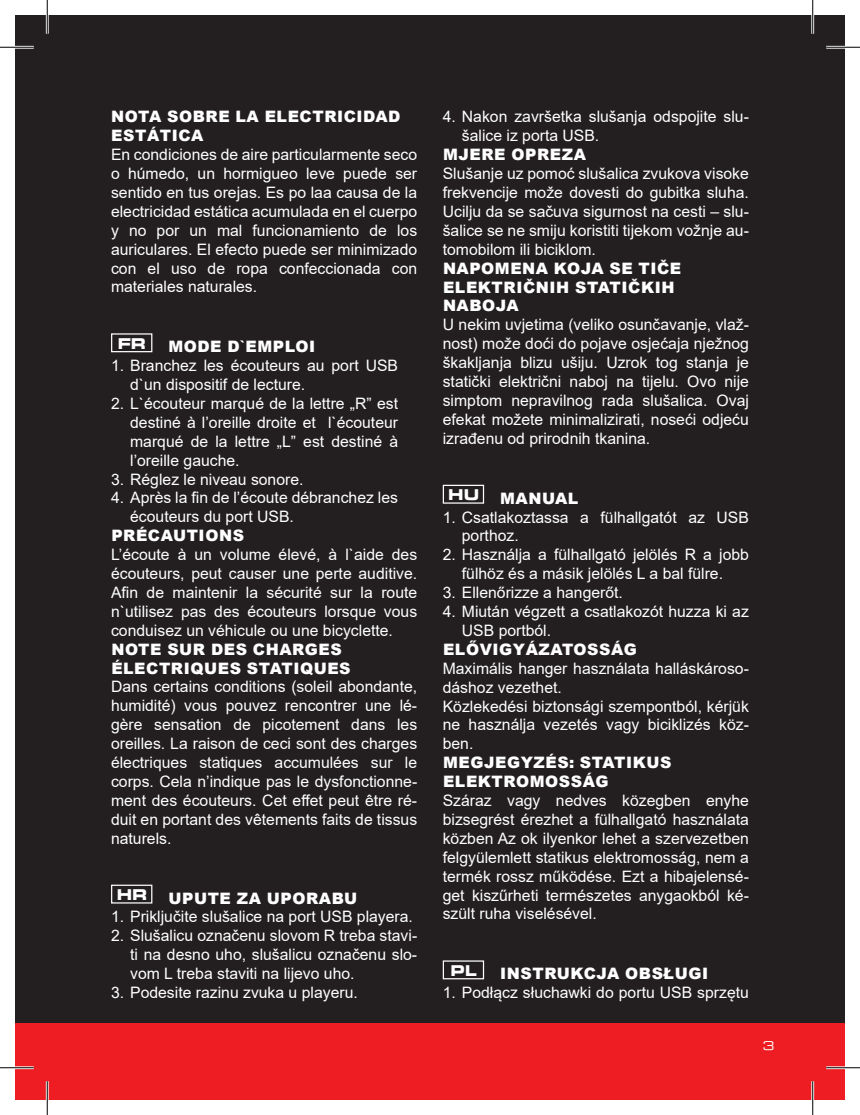
<style>
.page{position:relative;width:860px;height:1115px;background:#fff}
.page>*{position:absolute;margin:0;border:0;box-sizing:border-box;transform-origin:0 0}
.t1{font:15.75px/18.9px "Arial";color:#fff;text-align:justify}
.t2{font:900 15.75px/18.9px "Arial";letter-spacing:.035em;color:#fff}
.t3{font:700 14.62px "Square 721 Ex EU";color:#fff}
.t4{font:12.15px "Square 721 Ex EU";color:#fff}
</style>
<div class="page">
<div style="left:15px;top:15px;width:829px;height:1085px;background:#231f20"></div>
<div style="left:15px;top:1023px;width:829px;height:77px;background:#ee1d23"></div>
<div style="left:111px;top:333px;width:41px;height:19px;border:1px solid #fff"></div>
<div style="left:111px;top:885px;width:41px;height:19px;border:1px solid #fff"></div>
<div style="left:443px;top:485px;width:41px;height:19px;border:1px solid #fff"></div>
<div style="left:443px;top:960px;width:41px;height:19px;border:1px solid #fff"></div>
<hr style="left:0;top:46px;width:34px;height:3px;background:#fff">
<hr style="left:826px;top:46px;width:34px;height:3px;background:#fff">
<hr style="left:0;top:1066px;width:34px;height:3px;background:#fff">
<hr style="left:826px;top:1066px;width:34px;height:3px;background:#fff">
<hr style="left:46px;top:0;width:3px;height:34px;background:#fff">
<hr style="left:46px;top:1081px;width:3px;height:34px;background:#fff">
<hr style="left:811px;top:0;width:3px;height:34px;background:#fff">
<hr style="left:811px;top:1081px;width:3px;height:34px;background:#fff">
<hr style="left:0;top:47px;width:34px;height:1px;background:#000">
<hr style="left:826px;top:47px;width:34px;height:1px;background:#000">
<hr style="left:0;top:1067px;width:34px;height:1px;background:#000">
<hr style="left:826px;top:1067px;width:34px;height:1px;background:#000">
<hr style="left:47px;top:0;width:1px;height:34px;background:#000">
<hr style="left:47px;top:1081px;width:1px;height:34px;background:#000">
<hr style="left:812px;top:0;width:1px;height:34px;background:#000">
<hr style="left:812px;top:1081px;width:1px;height:34px;background:#000">
<p class="t2" style="left:111px;top:107px;width:291px">NOTA SOBRE LA ELECTRICIDAD<br>ESTÁTICA</p>
<p class="t1" style="left:111px;top:145px;width:308px">En condiciones de aire particularmente seco o húmedo, un hormigueo leve puede ser sentido en tus orejas. Es po laa causa de la electricidad estática acumulada en el cuerpo y no por un mal funcionamiento de los auriculares. El efecto puede ser minimizado con el uso de ropa confeccionada con materiales naturales.</p>
<p class="t3" style="left:118px;top:334px;width:30px">FR</p>
<p class="t2" style="left:168px;top:337px;width:148px">MODE D`EMPLOI</p>
<p class="t1" style="left:130px;top:356px;width:269px;text-indent:-19px">1. Branchez les écouteurs au port USB d`un dispositif de lecture.</p>
<p class="t1" style="left:130px;top:394px;width:269px;text-indent:-19px">2. L`écouteur marqué de la lettre „R” est destiné à l’oreille droite et l`écouteur marqué de la lettre „L” est destiné à l’oreille gauche.</p>
<p class="t1" style="left:111px;top:469px;width:194px">3. Réglez le niveau sonore.</p>
<p class="t1" style="left:130px;top:488px;width:269px;text-indent:-19px">4. Après la fin de l’écoute débranchez les écouteurs du port USB.</p>
<p class="t2" style="left:111px;top:526px;width:134px">PRÉCAUTIONS</p>
<p class="t1" style="left:111px;top:545px;width:308px">L’écoute à un volume élevé, à l`aide des écouteurs, peut causer une perte auditive.<br>Afin de maintenir la sécurité sur la route n`utilisez pas des écouteurs lorsque vous conduisez un véhicule ou une bicyclette.</p>
<p class="t2" style="left:111px;top:639px;width:241px">NOTE SUR DES CHARGES<br>ÉLECTRIQUES STATIQUES</p>
<p class="t1" style="left:111px;top:677px;width:308px">Dans certains conditions (soleil abondante, humidité) vous pouvez rencontrer une lé&shy;gère sensation de picotement dans les oreilles. La raison de ceci sont des charges électriques statiques accumulées sur le corps. Cela n’indique pas le dysfonctionne&shy;ment des écouteurs. Cet effet peut être ré&shy;duit en portant des vêtements faits de tissus naturels.</p>
<p class="t3" style="left:117px;top:886px;width:32px">HR</p>
<p class="t2" style="left:168px;top:888px;width:190px">UPUTE ZA UPORABU</p>
<p class="t1" style="left:111px;top:907px;width:303px">1. Priključite slušalice na port USB playera.</p>
<p class="t1" style="left:130px;top:926px;width:289px;text-indent:-19px">2. Slušalicu označenu slovom R treba stavi&shy;ti na desno uho, slušalicu označenu slo&shy;vom L treba staviti na lijevo uho.</p>
<p class="t1" style="left:111px;top:983px;width:248px">3. Podesite razinu zvuka u playeru.</p>
<p class="t1" style="left:462px;top:107px;width:289px;text-indent:-19px">4. Nakon završetka slušanja odspojite slu&shy;šalice iz porta USB.</p>
<p class="t2" style="left:443px;top:145px;width:144px">MJERE OPREZA</p>
<p class="t1" style="left:443px;top:164px;width:308px">Slušanje uz pomoć slušalica zvukova visoke frekvencije može dovesti do gubitka sluha.<br>Ucilju da se sačuva sigurnost na cesti – slu&shy;šalice se ne smiju koristiti tijekom vožnje au&shy;tomobilom ili biciklom.</p>
<p class="t2" style="left:443px;top:258px;width:240px">NAPOMENA KOJA SE TIČE<br>ELEKTRIČNIH STATIČKIH<br>NABOJA</p>
<p class="t1" style="left:443px;top:315px;width:308px">U nekim uvjetima (veliko osunčavanje, vlaž&shy;nost) može doći do pojave osjećaja nježnog škakljanja blizu ušiju. Uzrok tog stanja je statički električni naboj na tijelu. Ovo nije simptom nepravilnog rada slušalica. Ovaj efekat možete minimalizirati, noseći odjeću izrađenu od prirodnih tkanina.</p>
<p class="t3" style="left:448px;top:486px;width:32px">HU</p>
<p class="t2" style="left:500px;top:488px;width:80px">MANUAL</p>
<p class="t1" style="left:462px;top:507px;width:289px;text-indent:-19px">1. Csatlakoztassa a fülhallgatót az USB porthoz.</p>
<p class="t1" style="left:443px;top:545px;width:308px;text-align:center">2. Használja a fülhallgató jelölés R a jobb fülhöz és a másik jelölés L a bal fülre.</p>
<p class="t1" style="left:443px;top:583px;width:182px">3. Ellenőrizze a hangerőt.</p>
<p class="t1" style="left:462px;top:602px;width:289px;text-indent:-19px">4. Miután végzett a csatlakozót huzza ki az<br>USB portból.</p>
<p class="t2" style="left:443px;top:639px;width:195px">ELŐVIGYÁZATOSSÁG</p>
<p class="t1" style="left:443px;top:659px;width:308px;text-align:left">Maximális hanger használata halláskároso&shy;dáshoz vezethet.<br>Közlekedési biztonsági szempontból, kérjük ne használja vezetés vagy biciklizés köz&shy;ben.</p>
<p class="t2" style="left:443px;top:753px;width:230px">MEGJEGYZÉS: STATIKUS<br>ELEKTROMOSSÁG</p>
<p class="t1" style="left:443px;top:791px;width:308px">Száraz vagy nedves közegben enyhe bizsegrést érezhet a fülhallgató használata közben Az ok ilyenkor lehet a szervezetben felgyülemlett statikus elektromosság, nem a termék rossz működése. Ezt a hibajelensé&shy;get kiszűrheti természetes anygaokból ké&shy;szült ruha viselésével.</p>
<p class="t3" style="left:451px;top:961px;width:28px">PL</p>
<p class="t2" style="left:500px;top:964px;width:209px">INSTRUKCJA OBSŁUGI</p>
<p class="t1" style="left:443px;top:983px;width:308px">1. Podłącz słuchawki do portu USB sprzętu</p>
<p class="t4" style="left:763px;top:1038px;width:13px">3</p>
</div>
